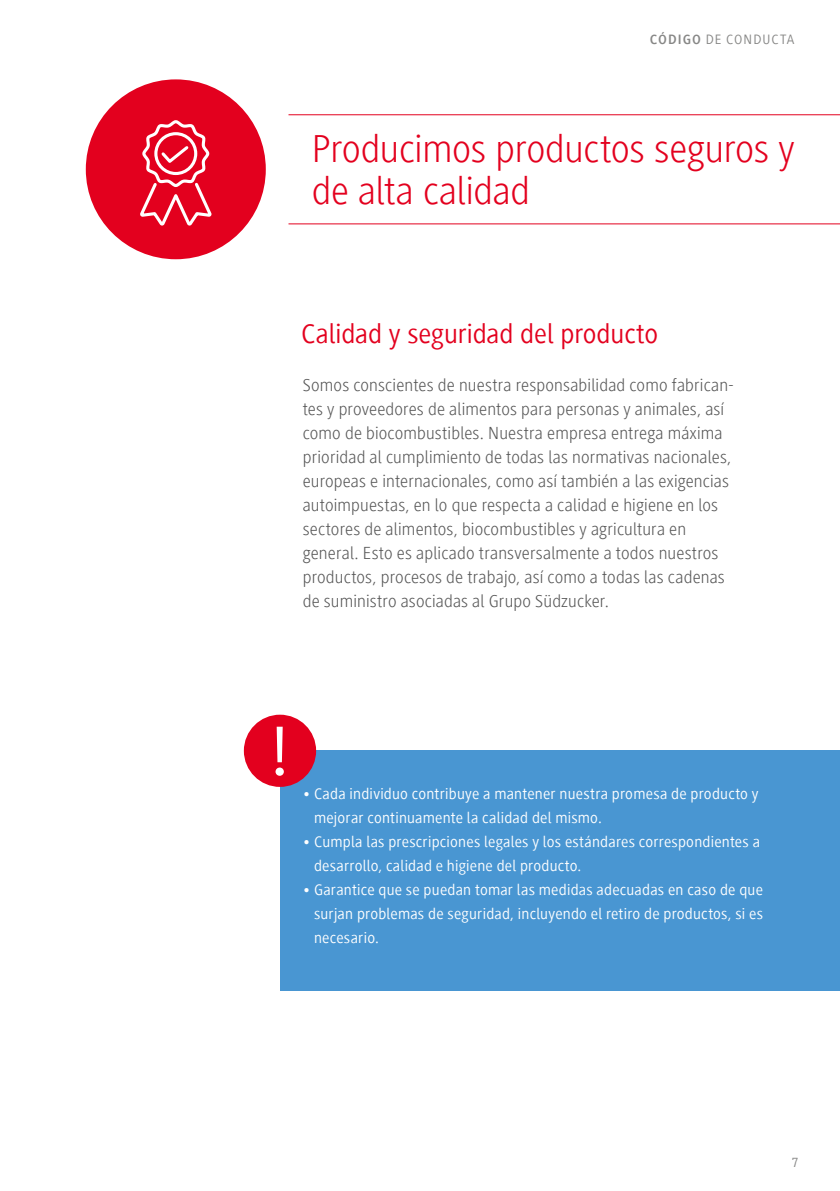
<style>
.page{position:relative;width:840px;height:1191px;background:#fff}
.page>*{position:absolute;margin:0;border:0;box-sizing:border-box;transform-origin:0 0}
.t1{font:300 40px/42px "Generis Sans Com";letter-spacing:-.005em;color:#e3001e}
.t2{font:28.2px "Generis Sans Com";letter-spacing:-.005em;color:#e3001e}
.t3{font:300 18px/24px "Generis Sans Com";letter-spacing:.01em;color:#565656}
.t4{font:16px/24px "Generis Sans Com";letter-spacing:.015em;color:#fff}
.t5{font:14px "Generis Sans Com";letter-spacing:.07em;color:#878786}
.s1{font-weight:700}
</style>
<div class="page">
<div style="left:86px;top:79px;width:180px;height:180px;background:#e3001e;border-radius:50%"></div>
<svg style="left:140px;top:120px;width:72px;height:106px"></svg>
<div style="left:280px;top:751px;width:559px;height:240px;background:#4996d2"></div>
<hr style="left:288px;top:114px;width:551px;height:1px;background:#e3001e">
<hr style="left:288px;top:223px;width:551px;height:1px;background:#e3001e">
<div style="left:244px;top:714px;width:72px;height:73px;background:#e3001e;border-radius:50%"></div>
<svg style="left:275px;top:726px;width:9px;height:50px"></svg>
<p class="t5" style="left:649px;top:32px;width:146px"><span class="s1">CÓDIGO</span> DE CONDUCTA</p>
<h1 class="t1" style="left:311px;top:128px;width:484px">Producimos productos seguros y de alta calidad</h1>
<h2 class="t2" style="left:301px;top:318px;width:358px">Calidad y seguridad del producto</h2>
<p class="t3" style="left:302px;top:373px;width:432px">Somos conscientes de nuestra responsabilidad como fabrican&shy;tes y proveedores de alimentos para personas y animales, así como de biocombustibles. Nuestra empresa entrega máxima prioridad al cumplimiento de todas las normativas nacionales, europeas e internacionales, como así también a las exigencias autoimpuestas, en lo que respecta a calidad e higiene en los sectores de alimentos, biocombustibles y agricultura en general. Esto es aplicado transversalmente a todos nuestros productos, procesos de trabajo, así como a todas las cadenas de suministro asociadas al Grupo Südzucker.</p>
<p class="t4" style="left:314px;top:781px;width:446px;text-indent:-11px">• Cada individuo contribuye a mantener nuestra promesa de producto y mejorar continuamente la calidad del mismo.</p>
<p class="t4" style="left:314px;top:829px;width:447px;text-indent:-11px">• Cumpla las prescripciones legales y los estándares correspondientes a desarrollo, calidad e higiene del producto.</p>
<p class="t4" style="left:314px;top:877px;width:450px;text-align:justify;text-indent:-11px">• Garantice que se puedan tomar las medidas adecuadas en caso de que surjan problemas de seguridad, incluyendo el retiro de productos, si es necesario.</p>
<p class="t5" style="left:791px;top:1155px;width:8px">7</p>
</div>
